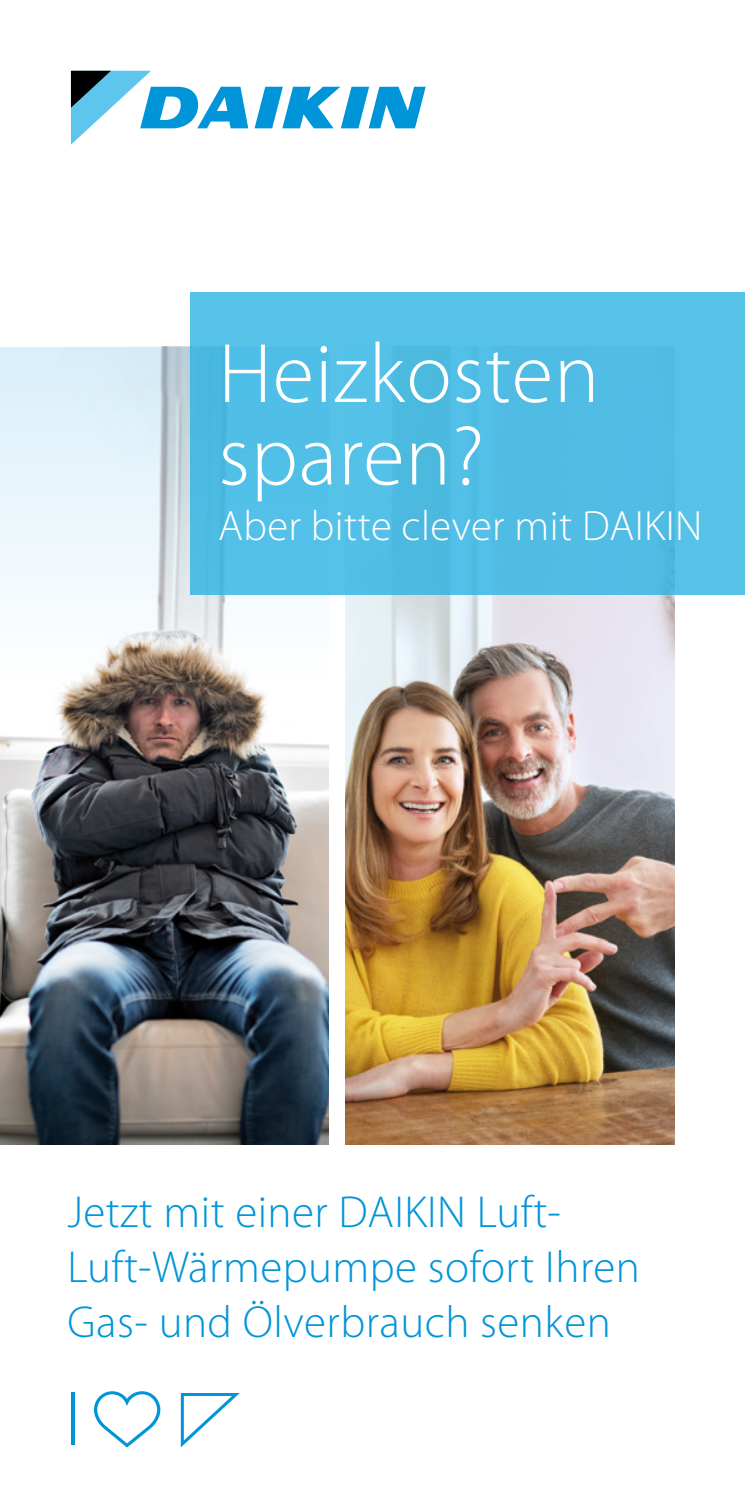
<style>
.page{position:relative;width:745px;height:1489px;background:#fff}
.page>*{position:absolute;margin:0;border:0;box-sizing:border-box;transform-origin:0 0}
.cover_title_MS2__ran{font:300 85px/82.5px "Myriad Pro";letter-spacing:.01em;color:#fff}
.headline{font:300 45px/55px "Myriad Pro";letter-spacing:.01em;color:#0095d8}
.cover_title_MS2__ran-2{font:300 42.5px "Myriad Pro";letter-spacing:.01em;color:#fff}
</style>
<div class="page">
<img style="left:345px;top:594px;width:328px;height:550px">
<img style="left:0;top:347px;width:328px;height:797px">
<div style="left:190px;top:292px;width:554px;height:302px;background:#51bfe7"></div>
<svg style="left:71px;top:71px;width:354px;height:74px"></svg>
<svg style="left:94px;top:1391px;width:67px;height:56px"></svg>
<hr style="left:71px;top:1392px;width:4px;height:52px;background:#0095d8">
<svg style="left:181px;top:1393px;width:59px;height:54px"></svg>
<p class="cover_title_MS2__ran" style="left:218px;top:331px;width:382px">Heizkosten sparen?</p>
<p class="cover_title_MS2__ran-2" style="left:218px;top:499px;width:485px">Aber bitte clever mit DAIKIN</p>
<p class="headline" style="left:67px;top:1184px;width:573px">Jetzt mit einer DAIKIN Luft-<br>Luft-Wärmepumpe sofort Ihren<br>Gas- und Ölverbrauch senken</p>
</div>
